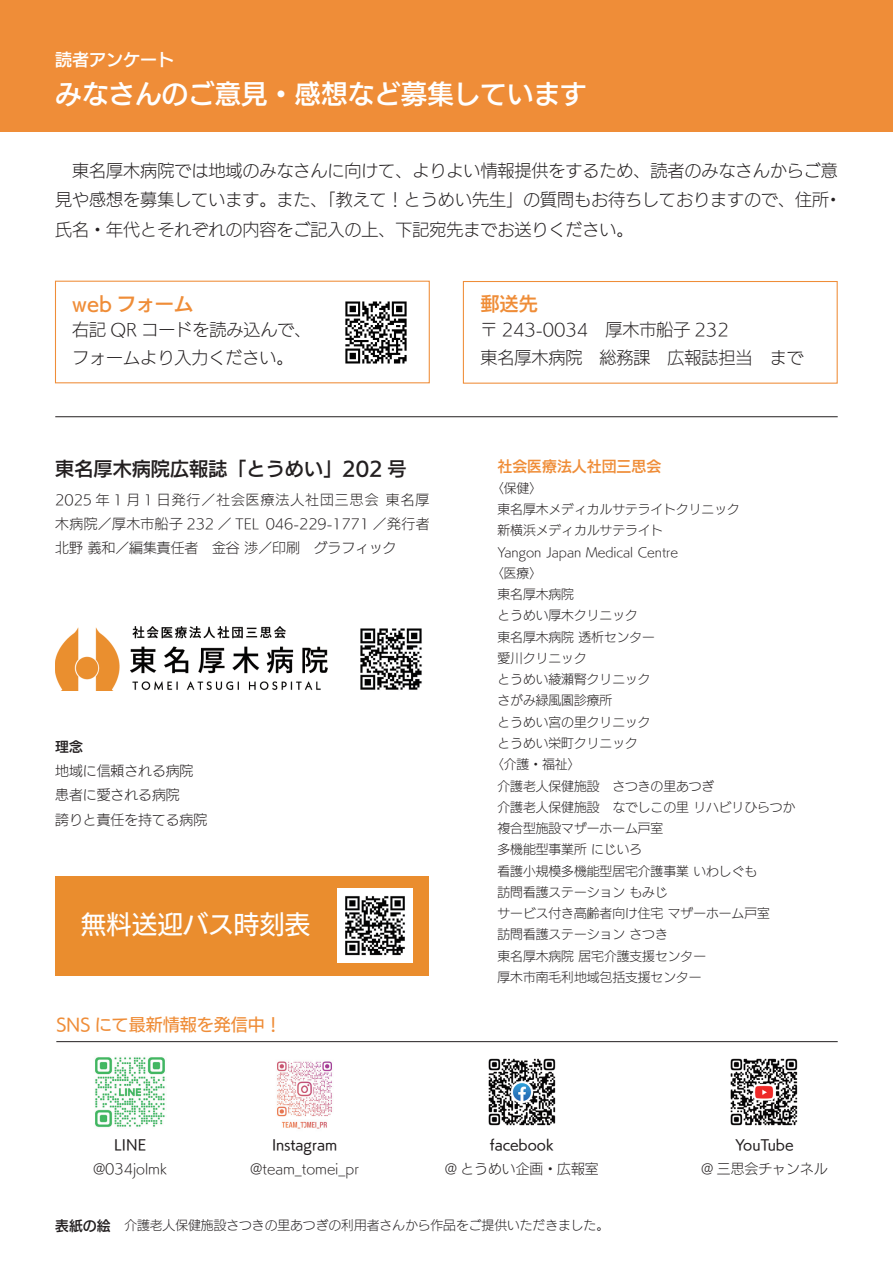
<style>
.page{position:relative;width:893px;height:1263px;background:#fff}
.page>*{position:absolute;margin:0;border:0;box-sizing:border-box;transform-origin:0 0}
.t1{font:26.55px "UD Kakugo Large Pr 6 N DB";color:#fff}
.t2{font:25.5px "UD Kakugo Large Pr 6 N M";color:#fff}
.t3{font:19.2px "UD Kakugo Large Pr 6 N DB";color:#231f20}
.t4{font:19.2px "UD Kakugo Large Pr 6 N DB";color:#ef8d38}
.t5{font:16.95px/29.7px "UD Kakugo Large Pr 6 N L";color:#231f20}
.t6{font:16.95px "UD Kakugo Large Pr 6 N M";color:#ef8d38}
.t7{font:16.95px "UD Kakugo Large Pr 6 N DB";color:#fff}
.t8{font:14.85px "UD Kakugo Large Pr 6 N DB";color:#ef8d38}
.t9{font:13.8px/24.2px "UD Kakugo Large Pr 6 N L";color:#231f20}
.t10{font:13.8px "UD Kakugo Large Pr 6 N M";color:#231f20}
.t11{font:13.8px "UD Kakugo Large Pr 6 N DB";color:#231f20}
.t12{font:12.75px "UD Kakugo Large Pr 6 N L";color:#231f20}
.s1{font-family:"UD Kakugo Large Pr 6 N DB";font-size:13.8px}
</style>
<div class="page">
<div style="left:0;top:0;width:893px;height:132px;background:#ef8d38"></div>
<div style="left:55px;top:876px;width:374px;height:99px;background:#ea8d2e"></div>
<img style="left:345px;top:301px;width:62px;height:63px">
<hr style="left:55px;top:416px;width:783px;height:1px;background:#231f20">
<img style="left:55px;top:626px;width:272px;height:65px">
<hr style="left:56px;top:1041px;width:782px;height:1px;background:#231f20">
<img style="left:360px;top:628px;width:62px;height:62px">
<img style="left:338px;top:888px;width:74px;height:75px">
<img style="left:95px;top:1057px;width:70px;height:71px">
<img style="left:277px;top:1061px;width:55px;height:68px">
<img style="left:488px;top:1058px;width:68px;height:68px">
<img style="left:730px;top:1058px;width:68px;height:68px">
<div style="left:55px;top:281px;width:375px;height:102px;border:1px solid #ef8d38"></div>
<div style="left:463px;top:281px;width:375px;height:103px;border:1px solid #ef8d38"></div>
<h3 class="t7" style="left:55px;top:50px;width:121px">読者アンケート</h3>
<h1 class="t1" style="left:55px;top:79px;width:533px">みなさんのご意見・感想など募集しています</h1>
<h3 class="t5" style="left:55px;top:156px;width:788px">　東名厚木病院では地域のみなさんに向けて、よりよい情報提供をするため、読者のみなさんからご意見や感想を募集しています。また、「教えて！とうめい先生」の質問もお待ちしておりますので、住所・氏名・年代とそれぞれの内容をご記入の上、下記宛先までお送りください。</h3>
<h3 class="t4" style="left:72px;top:293px;width:122px">web フォーム</h3>
<h3 class="t5" style="left:72px;top:317px;width:241px;line-height:27.6px">右記 QR コードを読み込んで、フォームより入力ください。</h3>
<h3 class="t3" style="left:55px;top:458px;width:353px">東名厚木病院広報誌「とうめい」202 号</h3>
<p class="t9" style="left:55px;top:488px;width:389px">2025 年 1 月 1 日発行／社会医療法人社団三思会 東名厚木病院／厚木市船子 232 ／ TEL 046-229-1771 ／発行者　北野 義和／編集責任者　金谷 渉／印刷　グラフィック</p>
<p class="t11" style="left:55px;top:739px;width:29px">理念</p>
<p class="t9" style="left:55px;top:759px;width:154px">地域に信頼される病院患者に愛される病院<br>誇りと責任を持てる病院</p>
<h2 class="t2" style="left:81px;top:911px;width:231px">無料送迎バス時刻表</h2>
<h3 class="t6" style="left:56px;top:1015px;width:227px">SNS にて最新情報を発信中！</h3>
<h3 class="t4" style="left:480px;top:293px;width:59px">郵送先</h3>
<h3 class="t5" style="left:480px;top:317px;width:325px;line-height:27.6px">〒 243-0034　厚木市船子 232<br>東名厚木病院　総務課　広報誌担当　まで</h3>
<p class="t8" style="left:497px;top:458px;width:165px">社会医療法人社団三思会</p>
<p class="t12" style="left:491px;top:481px;width:53px">〈保健〉</p>
<p class="t12" style="left:497px;top:502px;width:244px">東名厚木メディカルサテライトクリニック</p>
<p class="t12" style="left:497px;top:523px;width:167px">新横浜メディカルサテライト</p>
<p class="t12" style="left:497px;top:545px;width:182px">Yangon Japan Medical Centre</p>
<p class="t12" style="left:491px;top:566px;width:53px">〈医療〉</p>
<p class="t12" style="left:497px;top:587px;width:78px">東名厚木病院</p>
<p class="t12" style="left:497px;top:608px;width:142px">とうめい厚木クリニック</p>
<p class="t12" style="left:497px;top:630px;width:159px">東名厚木病院 透析センター</p>
<p class="t12" style="left:497px;top:651px;width:91px">愛川クリニック</p>
<p class="t12" style="left:497px;top:672px;width:155px">とうめい綾瀬腎クリニック</p>
<p class="t12" style="left:497px;top:694px;width:116px">さがみ緑風園診療所</p>
<p class="t12" style="left:497px;top:715px;width:155px">とうめい宮の里クリニック</p>
<p class="t12" style="left:497px;top:736px;width:142px">とうめい栄町クリニック</p>
<p class="t12" style="left:491px;top:757px;width:91px">〈介護・福祉〉</p>
<p class="t12" style="left:497px;top:779px;width:218px">介護老人保健施設　さつきの里あつぎ</p>
<p class="t12" style="left:497px;top:800px;width:299px">介護老人保健施設　なでしこの里 リハビリひらつか</p>
<p class="t12" style="left:497px;top:821px;width:167px">複合型施設マザーホーム戸室</p>
<p class="t12" style="left:497px;top:842px;width:146px">多機能型事業所 にじいろ</p>
<p class="t12" style="left:497px;top:864px;width:261px">看護小規模多機能型居宅介護事業 いわしぐも</p>
<p class="t12" style="left:497px;top:885px;width:172px">訪問看護ステーション もみじ</p>
<p class="t12" style="left:497px;top:906px;width:274px">サービス付き高齢者向け住宅 マザーホーム戸室</p>
<p class="t12" style="left:497px;top:927px;width:172px">訪問看護ステーション さつき</p>
<p class="t12" style="left:497px;top:949px;width:210px">東名厚木病院 居宅介護支援センター</p>
<p class="t12" style="left:497px;top:970px;width:206px">厚木市南毛利地域包括支援センター</p>
<p class="t10" style="left:114px;top:1137px;width:33px">LINE</p>
<p class="t9" style="left:93px;top:1157px;width:76px">@034jolmk</p>
<p class="t10" style="left:272px;top:1137px;width:67px">Instagram</p>
<p class="t9" style="left:250px;top:1157px;width:110px">@team_tomei_pr</p>
<p class="t10" style="left:490px;top:1137px;width:65px">facebook</p>
<p class="t9" style="left:445px;top:1157px;width:155px">@ とうめい企画・広報室</p>
<p class="t10" style="left:735px;top:1137px;width:60px">YouTube</p>
<p class="t9" style="left:701px;top:1157px;width:128px">@ 三思会チャンネル</p>
<p class="t12" style="left:55px;top:1218px;width:555px"><span class="s1">表紙の絵</span> 介護老人保健施設さつきの里あつぎの利用者さんから作品をご提供いただきました。</p>
</div>
